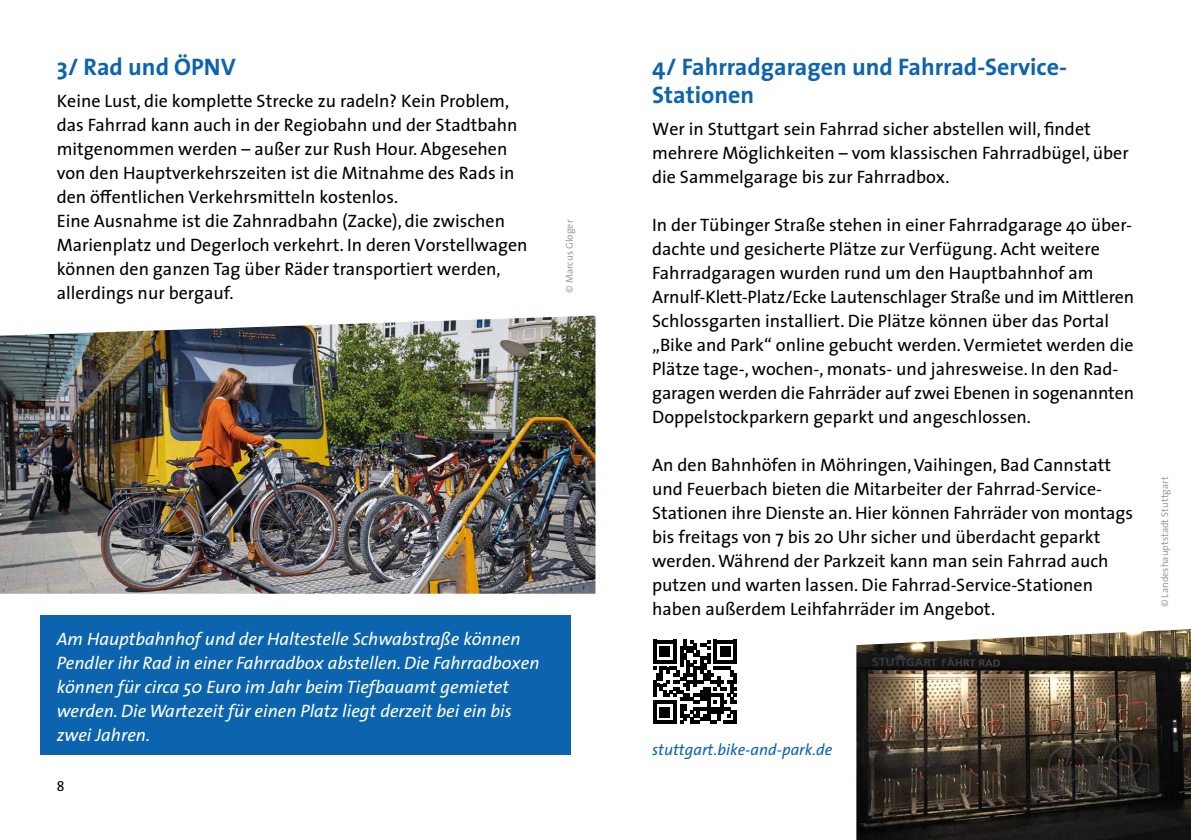
<style>
.page{position:relative;width:1191px;height:840px;background:#fff}
.page>*{position:absolute;margin:0;border:0;box-sizing:border-box;transform-origin:0 0}
.t1{font:700 24px/28px "The Sans";color:#0c64af}
.t2{font:18px/24px "The Sans";color:#000}
.t3{font:italic 18px/24px "The Sans";color:#fff}
.t4{font:italic 16px "The Sans";color:#0c64af}
.t5{font:14px "The Sans";color:#000}
.t6{font:10px "The Sans";color:#9d9d9c}
</style>
<div class="page">
<img style="left:0;top:315px;width:595px;height:278px">
<img style="left:856px;top:629px;width:335px;height:210px">
<svg style="left:653px;top:639px;width:84px;height:84px"></svg>
<div style="left:40px;top:615px;width:530px;height:139px;background:#0c64af"></div>
<h1 class="t1" style="left:57px;top:52px;width:181px">3/ Rad und ÖPNV</h1>
<p class="t2" style="left:57px;top:88px;width:472px">Keine Lust, die komplette Strecke zu radeln? Kein Problem, das Fahrrad kann auch in der Regiobahn und der Stadtbahn mitgenommen werden – außer zur Rush Hour. Abgesehen von den Hauptverkehrszeiten ist die Mitnahme des Rads in den öffentlichen Verkehrsmitteln kostenlos.<br>Eine Ausnahme ist die Zahnradbahn (Zacke), die zwischen Marienplatz und Degerloch verkehrt. In deren Vorstellwagen können den ganzen Tag über Räder transportiert werden, allerdings nur bergauf.</p>
<p class="t6" style="left:561px;top:293px;width:74px;rotate:-90deg">© Marcus Gloger</p>
<p class="t3" style="left:57px;top:626px;width:484px">Am Hauptbahnhof und der Haltestelle Schwabstraße können Pendler ihr Rad in einer Fahrradbox abstellen. Die Fahrradboxen können für circa 50 Euro im Jahr beim Tiefbauamt gemietet werden. Die Wartezeit für einen Platz liegt derzeit bei ein bis zwei Jahren.</p>
<p class="t5" style="left:57px;top:774px;width:9px">8</p>
<h1 class="t1" style="left:652px;top:52px;width:416px">4/ Fahrradgaragen und Fahrrad-Service-<br>Stationen</h1>
<p class="t2" style="left:652px;top:116px;width:478px">Wer in Stuttgart sein Fahrrad sicher abstellen will, findet mehrere Möglichkeiten – vom klassischen Fahrradbügel, über die Sammelgarage bis zur Fahrradbox.</p>
<p class="t2" style="left:652px;top:212px;width:483px">In der Tübinger Straße stehen in einer Fahrradgarage 40 über&shy;dachte und gesicherte Plätze zur Verfügung. Acht weitere Fahrradgaragen wurden rund um den Hauptbahnhof am Arnulf-Klett-Platz/Ecke Lautenschlager Straße und im Mittleren Schlossgarten installiert. Die Plätze können über das Portal „Bike and Park“ online gebucht werden. Vermietet werden die Plätze tage-, wochen-, monats- und jahresweise. In den Rad&shy;garagen werden die Fahrräder auf zwei Ebenen in sogenannten Doppelstockparkern geparkt und angeschlossen.</p>
<p class="t2" style="left:652px;top:452px;width:482px">An den Bahnhöfen in Möhringen, Vaihingen, Bad Cannstatt und Feuerbach bieten die Mitarbeiter der Fahrrad-Service-Stationen ihre Dienste an. Hier können Fahrräder von montags bis freitags von 7 bis 20 Uhr sicher und überdacht geparkt werden. Während der Parkzeit kann man sein Fahrrad auch putzen und warten lassen. Die Fahrrad-Service-Stationen haben außerdem Leihfahrräder im Angebot.</p>
<p class="t6" style="left:1156px;top:607px;width:132px;rotate:-90deg">© Landeshauptstadt Stuttgart</p>
<p class="t4" style="left:652px;top:735px;width:182px">stuttgart.bike-and-park.de</p>
</div>
